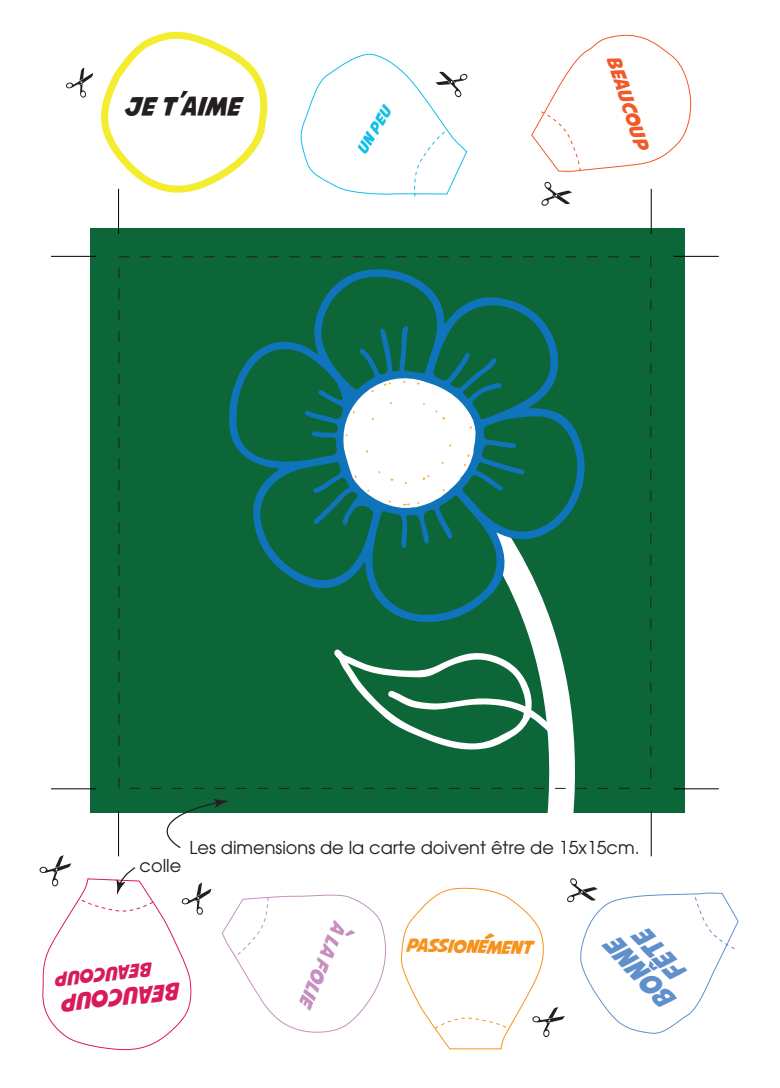
<style>
.page{position:relative;width:780px;height:1088px;background:#fff}
.page>*{position:absolute;margin:0;border:0;box-sizing:border-box;transform-origin:0 0}
.t1{font:27.12px/26.6px "Avengeance Mightiest Avenger";color:#6090cb;text-align:center}
.t2{font:25.75px "Avengeance Mightiest Avenger";letter-spacing:-.005em;color:#231f20}
.t3{font:23.25px "Avengeance Mightiest Avenger";color:#d91a5b}
.t4{font:19px "Avengeance Mightiest Avenger";color:#c590c0}
.t5{font:19px "Avengeance Mightiest Avenger";color:#f15929}
.t6{font:19px "Avengeance Mightiest Avenger";color:#d91a5b}
.t7{font:18.25px "Avengeance Mightiest Avenger";color:#f7931d}
.t8{font:17.75px "Avant Garde";color:#231f20}
.t9{font:15.25px "Avengeance Mightiest Avenger";color:#12bfe8}
</style>
<div class="page">
<div style="left:90px;top:228px;width:595px;height:585px;background:#0c6638"></div>
<svg style="left:531px;top:34px;width:160px;height:138px"></svg>
<svg style="left:525px;top:625px;width:50px;height:188px"></svg>
<svg style="left:229px;top:269px;width:323px;height:356px"></svg>
<svg style="left:236px;top:271px;width:349px;height:344px"></svg>
<svg style="left:166px;top:799px;width:63px;height:50px"></svg>
<svg style="left:541px;top:181px;width:31px;height:25px"></svg>
<svg style="left:300px;top:53px;width:167px;height:144px"></svg>
<svg style="left:39px;top:855px;width:172px;height:196px"></svg>
<svg style="left:221px;top:894px;width:165px;height:139px"></svg>
<svg style="left:66px;top:31px;width:202px;height:169px"></svg>
<hr style="left:118px;top:189px;width:1px;height:45px;background:#000">
<hr style="left:51px;top:256px;width:45px;height:1px;background:#000">
<hr style="left:51px;top:788px;width:45px;height:1px;background:#000">
<hr style="left:118px;top:811px;width:1px;height:45px;background:#000">
<hr style="left:651px;top:189px;width:1px;height:45px;background:#000">
<hr style="left:673px;top:256px;width:45px;height:1px;background:#000">
<hr style="left:673px;top:788px;width:45px;height:1px;background:#000">
<hr style="left:651px;top:811px;width:1px;height:45px;background:#000">
<svg style="left:400px;top:878px;width:339px;height:172px"></svg>
<svg style="left:334px;top:648px;width:229px;height:104px"></svg>
<h2 class="t2" style="left:123px;top:95px;width:118px">JE T AIME</h2>
<p class="t9" style="left:354px;top:150px;width:54px;rotate:-59deg">un peu</p>
<p class="t5" style="left:620px;top:54px;width:99px;rotate:72deg">beaucoup</p>
<p class="t8" style="left:140px;top:854px;width:43px">colle</p>
<p class="t8" style="left:189px;top:837px;width:452px">Les dimensions de la carte doivent être de 15x15cm.</p>
<p class="t6" style="left:154px;top:977px;width:99px;rotate:174deg">beaucoup</p>
<h3 class="t3" style="left:183px;top:1001px;width:120px;rotate:174deg">beaucoup</h3>
<p class="t4" style="left:348px;top:925px;width:93px;rotate:113deg">A LA FOLIE</p>
<h1 class="t1" style="left:663px;top:1014px;width:90px;rotate:-133deg">BONNE<br>FETE</h1>
<p class="t7" style="left:405px;top:937px;width:128px;rotate:1deg">passionement</p>
</div>
